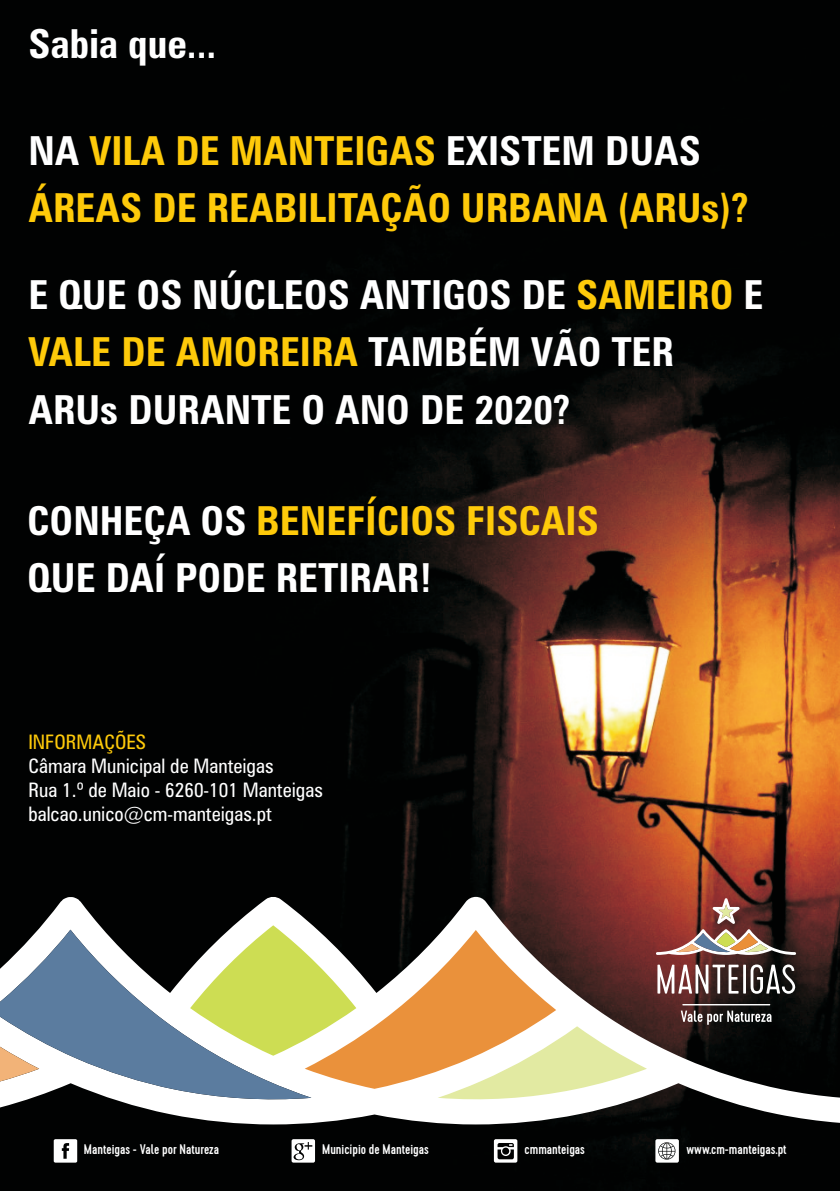
<style>
.page{position:relative;width:840px;height:1191px;background:#fff}
.page>*{position:absolute;margin:0;border:0;box-sizing:border-box;transform-origin:0 0}
.t1{font:700 condensed 40px/57.6px "Zurich BT";color:#fff}
.t2{font:700 condensed 40px "Zurich BT";color:#feca0a}
.t3{font:condensed 20px/24px "Zurich BT";color:#fff}
.t4{font:condensed 20px "Zurich BT";color:#feca0a}
.t5{font:500 14px "Cervo";color:#fff}
.s1{color:#fff}
.s2{color:#feca0a}
</style>
<div class="page">
<img style="left:0;top:0;width:839px;height:1191px">
<svg style="left:0;top:896px;width:839px;height:228px"></svg>
<svg style="left:190px;top:925px;width:456px;height:176px"></svg>
<svg style="left:680px;top:1010px;width:91px;height:14px"></svg>
<hr style="left:682px;top:1004px;width:87px;height:1px;background:#fff">
<svg style="left:655px;top:898px;width:140px;height:57px;background:#85544b"></svg>
<svg style="left:657px;top:964px;width:81px;height:29px"></svg>
<hr style="left:742px;top:964px;width:3px;height:29px;background:#fff">
<svg style="left:750px;top:964px;width:45px;height:29px"></svg>
<svg style="left:0;top:929px;width:311px;height:172px"></svg>
<svg style="left:54px;top:1139px;width:23px;height:23px"></svg>
<svg style="left:291px;top:1139px;width:24px;height:23px"></svg>
<svg style="left:493px;top:1139px;width:24px;height:23px"></svg>
<svg style="left:655px;top:1139px;width:23px;height:23px"></svg>
<p class="t1" style="left:28px;top:18px;width:189px">Sabia que...</p>
<p class="t2" style="left:28px;top:134px;width:673px"><span class="s1">NA</span> VILA DE MANTEIGAS <span class="s1">EXISTEM DUAS</span></p>
<p class="t2" style="left:28px;top:192px;width:721px">ÁREAS DE REABILITAÇÃO URBANA (ARUs)?</p>
<p class="t1" style="left:28px;top:269px;width:736px">E QUE OS NÚCLEOS ANTIGOS DE <span class="s2">SAMEIRO</span> E<br><span class="s2">VALE DE AMOREIRA</span> TAMBÉM VÃO TER<br>ARUs DURANTE O ANO DE 2020?</p>
<p class="t1" style="left:27px;top:495px;width:572px">CONHEÇA OS <span class="s2">BENEFÍCIOS FISCAIS<br></span>QUE DAÍ PODE RETIRAR!</p>
<p class="t4" style="left:28px;top:733px;width:119px">INFORMAÇÕES</p>
<p class="t3" style="left:28px;top:755px;width:296px">Câmara Municipal de Manteigas<br>Rua 1.º de Maio - 6260-101 Manteigas balcao.unico@cm-manteigas.pt</p>
<p class="t5" style="left:84px;top:1144px;width:137px">Manteigas - Vale por Natureza</p>
<p class="t5" style="left:322px;top:1144px;width:108px">Município de Manteigas</p>
<p class="t5" style="left:524px;top:1144px;width:62px">cmmanteigas</p>
<p class="t5" style="left:686px;top:1144px;width:102px">www.cm-manteigas.pt</p>
</div>
